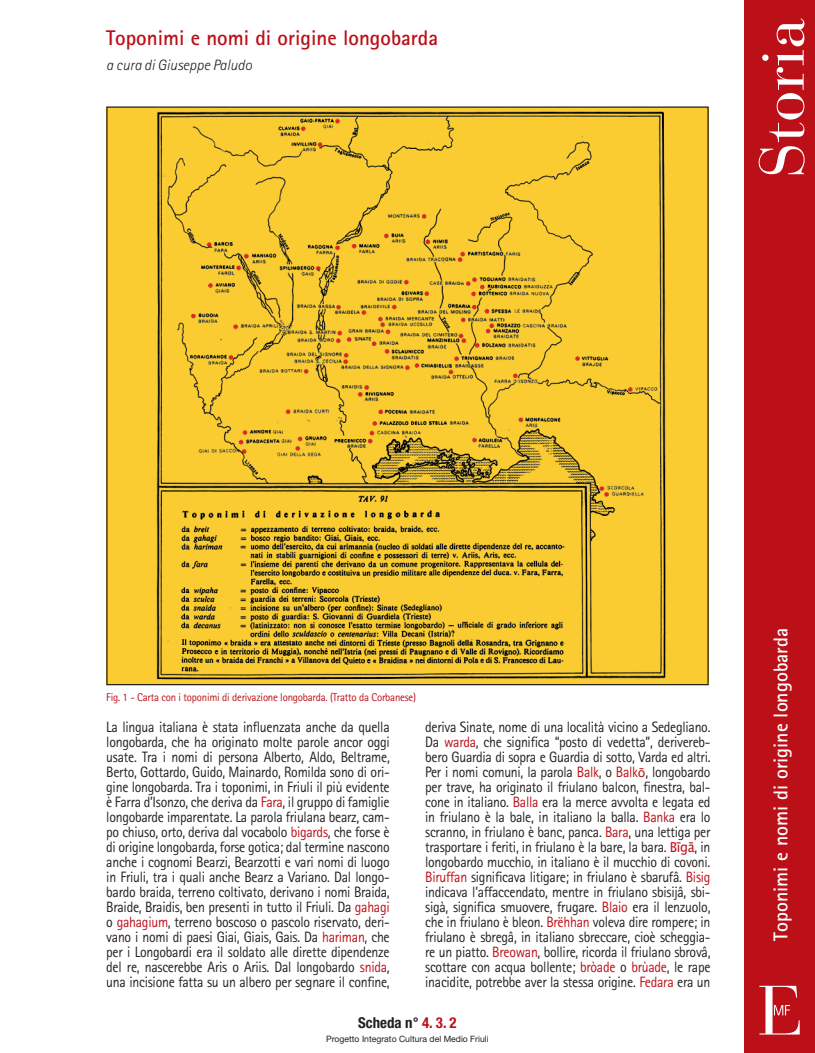
<style>
.page{position:relative;width:815px;height:1053px;background:#fff}
.page>*{position:absolute;margin:0;border:0;box-sizing:border-box;transform-origin:0 0}
.t1{font:62.5px "Bauer Bodoni";color:#fff}
.t2{font:700 21.25px "Rotis Sans Serif";color:#bb1018}
.t3{font:700 20px "Rotis Sans Serif";color:#fff}
.t4{font:15px/15px "Rotis Sans Serif";letter-spacing:-.02em;color:#231f20;text-align:justify;scale:.92 1}
.t5{font:italic 300 15px "Rotis Sans Serif";color:#231f20}
.t6{font:700 condensed 15px "Helvetica Neue LT Std";color:#231f20}
.t7{font:11.25px "Rotis Sans Serif";letter-spacing:-.02em;color:#bb1018;scale:.96 1}
.t8{font:8.75px "Helvetica Neue LT Std";color:#231f20}
.s1{color:#bb1018}
.s2{font-family:"Lucida Grande";font-size:12.5px;color:#bb1018}
.s3{font-family:"Lucida Grande";font-size:13.75px;color:#bb1018}
</style>
<div class="page">
<div style="left:744px;top:0;width:71px;height:1052px;background:#bb1018"></div>
<svg style="left:759px;top:985px;width:41px;height:49px"></svg>
<img style="left:108px;top:108px;width:599px;height:575px">
<h2 class="t2" style="left:106px;top:25px;width:333px">Toponimi e nomi di origine longobarda</h2>
<p class="t5" style="left:106px;top:56px;width:147px">a cura di Giuseppe Paludo</p>
<h1 class="t1" style="left:745px;top:177px;width:161px;rotate:-90deg">Storia</h1>
<p class="t7" style="left:106px;top:690px;width:324px">Fig. 1 - Carta con i toponimi di derivazione longobarda. (Tratto da Corbanese)</p>
<p class="t4" style="left:425px;top:719px;width:312px">deriva Sinate, nome di una località vicino a Sedegliano.<br>Da <span class="s1">warda</span>, che significa “posto di vedetta”, derivereb&shy;bero Guardia di sopra e Guardia di sotto, Varda ed altri.<br>Per i nomi comuni, la parola <span class="s1">Balk</span>, o <span class="s1">Balk</span><span class="s2">ō</span>, longobardo per trave, ha originato il friulano balcon, finestra, bal&shy;cone in italiano. <span class="s1">Balla</span> era la merce avvolta e legata ed in friulano è la bale, in italiano la balla. <span class="s1">Banka</span> era lo scranno, in friulano è banc, panca. <span class="s1">Bara</span>, una lettiga per trasportare i feriti, in friulano è la bare, la bara. <span class="s3">Bīgā</span>, in longobardo mucchio, in italiano è il mucchio di covoni.<br><span class="s1">Biruffan</span> significava litigare; in friulano è sbarufâ. <span class="s1">Bisig </span>indicava l’affaccendato, mentre in friulano sbisijâ, sbi&shy;sigà, significa smuovere, frugare. <span class="s1">Blaio</span> era il lenzuolo, che in friulano è bleon. <span class="s1">Brëhhan</span> voleva dire rompere; in friulano è sbregâ, in italiano sbreccare, cioè scheggia&shy;re un piatto. <span class="s1">Breowan</span>, bollire, ricorda il friulano sbrovâ, scottare con acqua bollente; <span class="s1">bròade</span> o <span class="s1">brùade</span>, le rape inacidite, potrebbe aver la stessa origine. <span class="s1">Fedara</span> era un</p>
<p class="t6" style="left:358px;top:1013px;width:100px">Scheda n° <span class="s1">4. 3. 2</span></p>
<p class="t4" style="left:106px;top:719px;width:310px">La lingua italiana è stata influenzata anche da quella longobarda, che ha originato molte parole ancor oggi usate. Tra i nomi di persona Alberto, Aldo, Beltrame, Berto, Gottardo, Guido, Mainardo, Romilda sono di ori&shy;gine longobarda. Tra i toponimi, in Friuli il più evidente è Farra d’Isonzo, che deriva da <span class="s1">Fara</span>, il gruppo di famiglie longobarde imparentate. La parola friulana bearz, cam&shy;po chiuso, orto, deriva dal vocabolo <span class="s1">bigards</span>, che forse è di origine longobarda, forse gotica; dal termine nascono anche i cognomi Bearzi, Bearzotti e vari nomi di luogo in Friuli, tra i quali anche Bearz a Variano. Dal longo&shy;bardo braida, terreno coltivato, derivano i nomi Braida, Braide, Braidis, ben presenti in tutto il Friuli. Da <span class="s1">gahagi </span>o <span class="s1">gahagium</span>, terreno boscoso o pascolo riservato, deri&shy;vano i nomi di paesi Giai, Giais, Gais. Da <span class="s1">hariman</span>, che per i Longobardi era il soldato alle dirette dipendenze del re, nascerebbe Aris o Ariis. Dal longobardo <span class="s1">snida</span>, una incisione fatta su un albero per segnare il confine,</p>
<p class="t8" style="left:326px;top:1033px;width:164px">Progetto Integrato Cultura del Medio Friuli</p>
<h3 class="t3" style="left:768px;top:940px;width:314px;rotate:-90deg">Toponimi e nomi di origine longobarda</h3>
</div>
